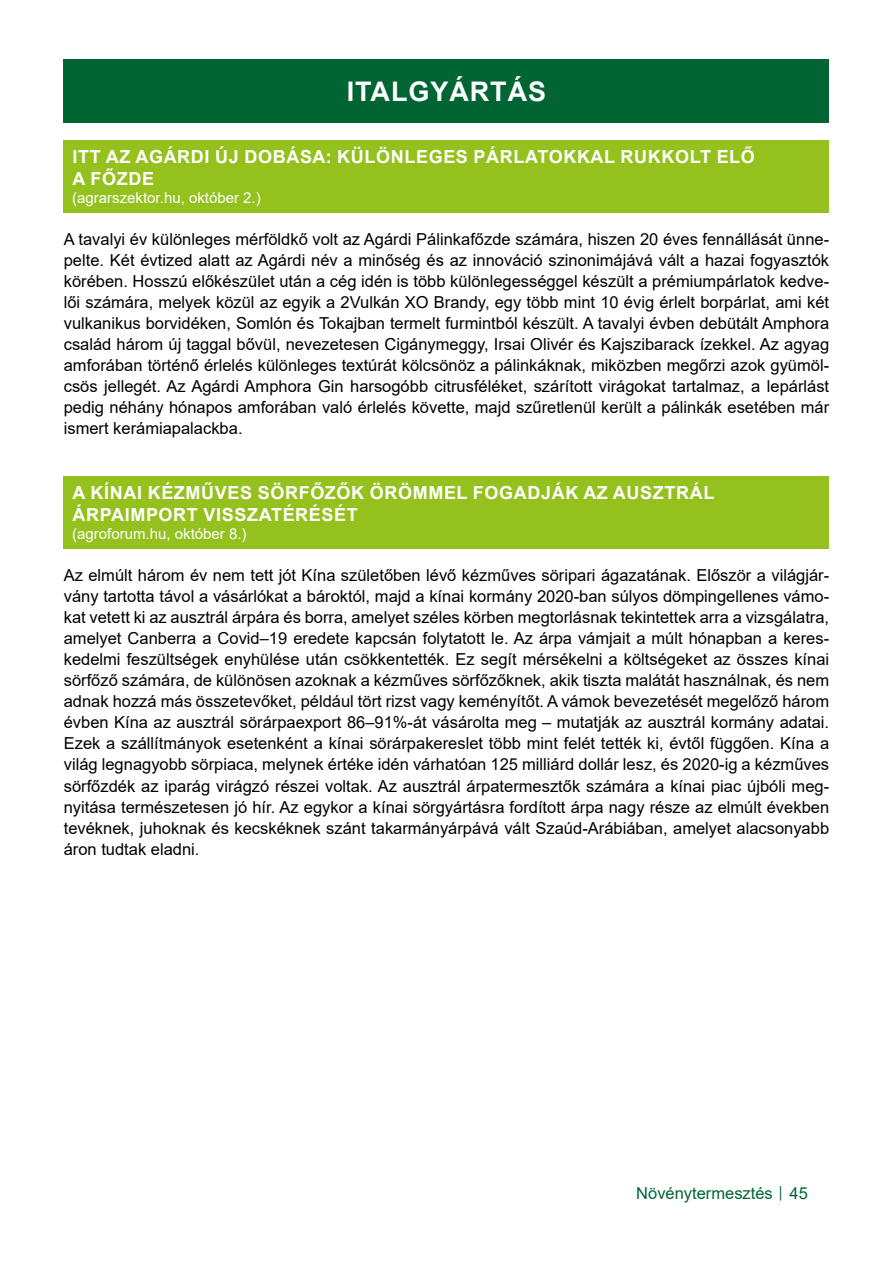
<style>
.page{position:relative;width:893px;height:1263px;background:#fff}
.page>*{position:absolute;margin:0;border:0;box-sizing:border-box;transform-origin:0 0}
.t1{font:700 27px "Arial";letter-spacing:.035em;color:#fff}
.t2{font:700 18px/21.6px "Arial";letter-spacing:.035em;color:#fff}
.t3{font:16.5px/21px "Arial";color:#000;text-align:justify}
.t4{font:16.5px "Arial";color:#006533}
.t5{font:15px "Arial";color:#fff}
.s1{font-size:12px}
</style>
<div class="page">
<div style="left:64px;top:60px;width:765px;height:63px;background:#006533"></div>
<div style="left:64px;top:140px;width:765px;height:73px;background:#95c11f"></div>
<div style="left:64px;top:476px;width:765px;height:73px;background:#95c11f"></div>
<h1 class="t1" style="left:347px;top:73px;width:201px">ITALGYÁRTÁS</h1>
<p class="t2" style="left:73px;top:146px;width:684px">ITT AZ AGÁRDI ÚJ DOBÁSA: KÜLÖNLEGES PÁRLATOKKAL RUKKOLT ELŐ<br>A FŐZDE</p>
<p class="t5" style="left:72px;top:187px;width:190px">(agrarszektor.hu, október 2.)</p>
<p class="t3" style="left:64px;top:229px;width:767px">A tavalyi év különleges mérföldkő volt az Agárdi Pálinkafőzde számára, hiszen 20 éves fennállását ünne&shy;pelte. Két évtized alatt az Agárdi név a minőség és az innováció szinonimájává vált a hazai fogyasztók körében. Hosszú előkészület után a cég idén is több különlegességgel készült a prémiumpárlatok kedve&shy;lői számára, melyek közül az egyik a 2Vulkán XO Brandy, egy több mint 10 évig érlelt borpárlat, ami két vulkanikus borvidéken, Somlón és Tokajban termelt furmintból készült. A tavalyi évben debütált Amphora család három új taggal bővül, nevezetesen Cigánymeggy, Irsai Olivér és Kajszibarack ízekkel. Az agyag amforában történő érlelés különleges textúrát kölcsönöz a pálinkáknak, miközben megőrzi azok gyümöl&shy;csös jellegét. Az Agárdi Amphora Gin harsogóbb citrusféléket, szárított virágokat tartalmaz, a lepárlást pedig néhány hónapos amforában való érlelés követte, majd szűretlenül került a pálinkák esetében már ismert kerámiapalackba.</p>
<p class="t2" style="left:73px;top:482px;width:643px">A KÍNAI KÉZMŰVES SÖRFŐZŐK ÖRÖMMEL FOGADJÁK AZ AUSZTRÁL<br>ÁRPAIMPORT VISSZATÉRÉSÉT</p>
<p class="t5" style="left:72px;top:523px;width:176px">(agroforum.hu, október 8.)</p>
<p class="t3" style="left:64px;top:565px;width:767px">Az elmúlt három év nem tett jót Kína születőben lévő kézműves söripari ágazatának. Először a világjár&shy;vány tartotta távol a vásárlókat a bároktól, majd a kínai kormány 2020-ban súlyos dömpingellenes vámo&shy;kat vetett ki az ausztrál árpára és borra, amelyet széles körben megtorlásnak tekintettek arra a vizsgálatra, amelyet Canberra a Covid–19 eredete kapcsán folytatott le. Az árpa vámjait a múlt hónapban a keres&shy;kedelmi feszültségek enyhülése után csökkentették. Ez segít mérsékelni a költségeket az összes kínai sörfőző számára, de különösen azoknak a kézműves sörfőzőknek, akik tiszta malátát használnak, és nem adnak hozzá más összetevőket, például tört rizst vagy keményítőt. A vámok bevezetését megelőző három évben Kína az ausztrál sörárpaexport 86–91%-át vásárolta meg – mutatják az ausztrál kormány adatai.<br>Ezek a szállítmányok esetenként a kínai sörárpakereslet több mint felét tették ki, évtől függően. Kína a világ legnagyobb sörpiaca, melynek értéke idén várhatóan 125 milliárd dollár lesz, és 2020-ig a kézműves sörfőzdék az iparág virágzó részei voltak. Az ausztrál árpatermesztők számára a kínai piac újbóli meg&shy;nyitása természetesen jó hír. Az egykor a kínai sörgyártásra fordított árpa nagy része az elmúlt években tevéknek, juhoknak és kecskéknek szánt takarmányárpává vált Szaúd-Arábiában, amelyet alacsonyabb áron tudtak eladni.</p>
<p class="t4" style="left:636px;top:1182px;width:173px">Növénytermesztés <span class="s1">│</span> 45</p>
</div>
